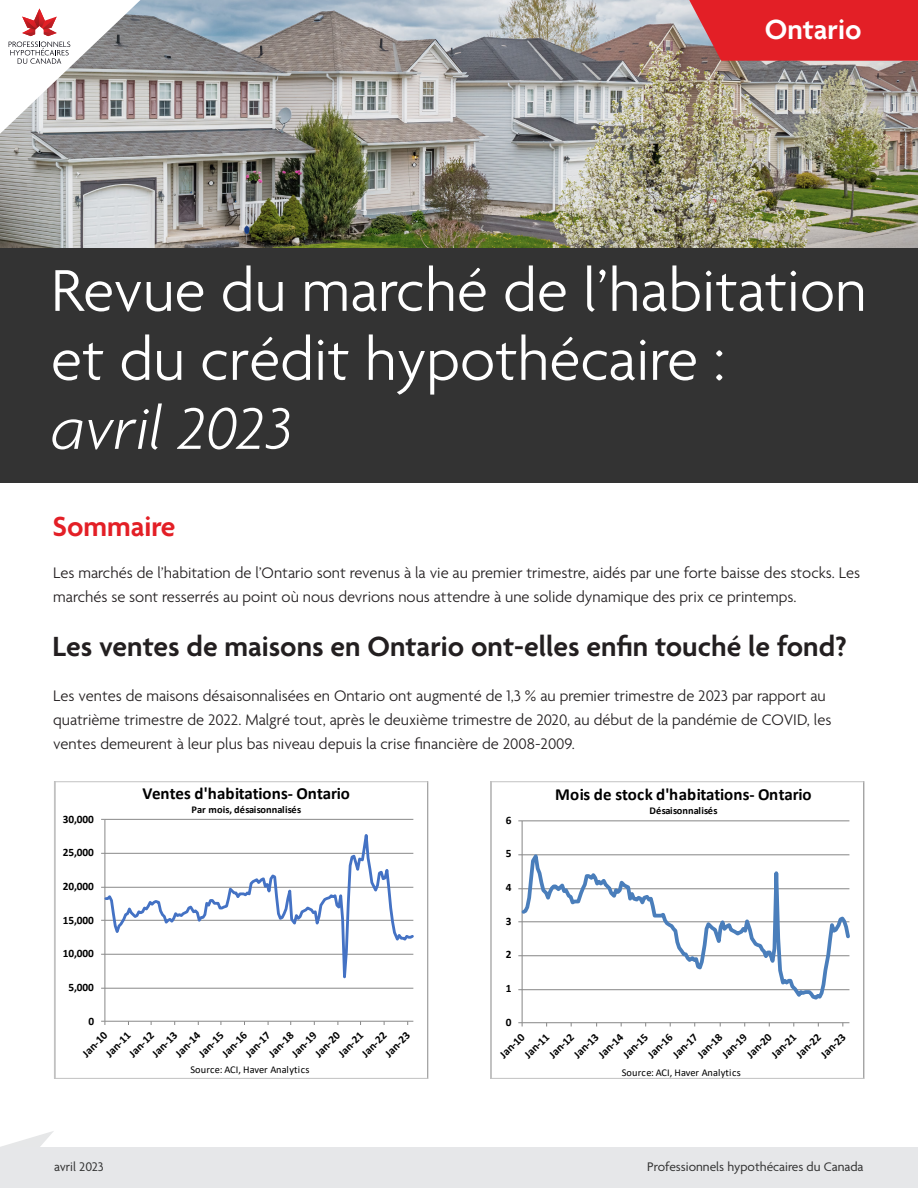
<style>
.page{position:relative;width:918px;height:1188px;background:#fff}
.page>*{position:absolute;margin:0;border:0;box-sizing:border-box;transform-origin:0 0}
.t1{font:300 63.75px/69px "Agenda";color:#fff}
.t2{font:italic 300 63.75px "Agenda";color:#fff}
.t3{font:600 30px "Agenda";color:#231f20}
.t4{font:600 30px "Agenda";color:#e31f26}
.t5{font:600 30px "Agenda";color:#fff}
.t6{font:700 16.95px "Calibri";letter-spacing:-.005em;color:#000}
.t7{font:300 16.5px/24px "Agenda";color:#231f20}
.t8{font:13.5px "Agenda";color:#333}
.t9{font:700 11.25px "Calibri";letter-spacing:-.005em;color:#000}
.t10{font:10.35px "Calibri";letter-spacing:.015em;color:#000}
.t11{font:700 10.35px "Calibri";letter-spacing:.01em;color:#000}
</style>
<div class="page">
<svg style="left:1px;top:1131px;width:53px;height:16px"></svg>
<div style="left:0;top:1147px;width:918px;height:41px;background:#e6e7e9"></div>
<img style="left:0;top:0;width:918px;height:248px">
<svg style="left:689px;top:0;width:229px;height:61px;background:#dd282f"></svg>
<div style="left:0;top:248px;width:918px;height:234px;background:#333"></div>
<svg style="left:0;top:0;width:140px;height:134px"></svg>
<svg style="left:101px;top:818px;width:313px;height:207px"></svg>
<div style="left:54px;top:781px;width:374px;height:298px;border:1px solid #c2c2c2"></div>
<svg style="left:518px;top:820px;width:332px;height:207px"></svg>
<div style="left:490px;top:781px;width:374px;height:298px;border:1px solid #c2c2c2"></div>
<p class="t5" style="left:765px;top:14px;width:98px">Ontario</p>
<p class="t1" style="left:51px;top:260px;width:817px">Revue du marché de l’habitation et du crédit hypothécaire :</p>
<p class="t2" style="left:51px;top:390px;width:243px">avril 2023</p>
<p class="t4" style="left:52px;top:511px;width:125px">Sommaire</p>
<p class="t7" style="left:53px;top:562px;width:809px">Les marchés de l’habitation de l’Ontario sont revenus à la vie au premier trimestre, aidés par une forte baisse des stocks. Les marchés se sont resserrés au point où nous devrions nous attendre à une solide dynamique des prix ce printemps.</p>
<p class="t3" style="left:52px;top:631px;width:796px">Les ventes de maisons en Ontario ont-elles enfin touché le fond?</p>
<p class="t7" style="left:53px;top:685px;width:780px">Les ventes de maisons désaisonnalisées en Ontario ont augmenté de 1,3 % au premier trimestre de 2023 par rapport au quatrième trimestre de 2022. Malgré tout, après le deuxième trimestre de 2020, au début de la pandémie de COVID, les ventes demeurent à leur plus bas niveau depuis la crise financière de 2008-2009.</p>
<p class="t9" style="left:63px;top:811px;width:33px">30,000</p>
<p class="t6" style="left:143px;top:781px;width:209px">Ventes d'habitations- Ontario</p>
<p class="t11" style="left:192px;top:802px;width:111px">Par mois, désaisonnalisés</p>
<p class="t9" style="left:506px;top:812px;width:7px">6</p>
<p class="t6" style="left:555px;top:782px;width:258px">Mois de stock d'habitations- Ontario</p>
<p class="t11" style="left:650px;top:803px;width:70px">Désaisonnalisés</p>
<p class="t9" style="left:63px;top:844px;width:33px">25,000</p>
<p class="t9" style="left:506px;top:845px;width:7px">5</p>
<p class="t9" style="left:63px;top:878px;width:33px">20,000</p>
<p class="t9" style="left:506px;top:879px;width:7px">4</p>
<p class="t9" style="left:63px;top:912px;width:33px">15,000</p>
<p class="t9" style="left:506px;top:913px;width:7px">3</p>
<p class="t9" style="left:63px;top:945px;width:33px">10,000</p>
<p class="t9" style="left:506px;top:946px;width:7px">2</p>
<p class="t9" style="left:69px;top:979px;width:27px">5,000</p>
<p class="t9" style="left:506px;top:980px;width:7px">1</p>
<p class="t9" style="left:89px;top:1013px;width:7px">0</p>
<p class="t9" style="left:506px;top:1014px;width:7px">0</p>
<p class="t9" style="left:79px;top:1049px;width:32px;rotate:-45deg">Jan-10</p>
<p class="t9" style="left:311px;top:1049px;width:32px;rotate:-45deg">Jan-20</p>
<p class="t9" style="left:172px;top:1049px;width:32px;rotate:-45deg">Jan-14</p>
<p class="t9" style="left:218px;top:1049px;width:32px;rotate:-45deg">Jan-16</p>
<p class="t9" style="left:265px;top:1049px;width:32px;rotate:-45deg">Jan-18</p>
<p class="t9" style="left:288px;top:1049px;width:32px;rotate:-45deg">Jan-19</p>
<p class="t9" style="left:125px;top:1049px;width:32px;rotate:-45deg">Jan-12</p>
<p class="t9" style="left:358px;top:1049px;width:32px;rotate:-45deg">Jan-22</p>
<p class="t9" style="left:148px;top:1049px;width:32px;rotate:-45deg">Jan-13</p>
<p class="t9" style="left:381px;top:1049px;width:32px;rotate:-45deg">Jan-23</p>
<p class="t9" style="left:241px;top:1049px;width:32px;rotate:-45deg">Jan-17</p>
<p class="t9" style="left:102px;top:1049px;width:32px;rotate:-45deg">Jan-11</p>
<p class="t9" style="left:335px;top:1049px;width:32px;rotate:-45deg">Jan-21</p>
<p class="t9" style="left:195px;top:1049px;width:32px;rotate:-45deg">Jan-15</p>
<p class="t9" style="left:496px;top:1051px;width:32px;rotate:-45deg">Jan-10</p>
<p class="t9" style="left:521px;top:1051px;width:32px;rotate:-45deg">Jan-11</p>
<p class="t9" style="left:545px;top:1051px;width:32px;rotate:-45deg">Jan-12</p>
<p class="t9" style="left:570px;top:1051px;width:32px;rotate:-45deg">Jan-13</p>
<p class="t9" style="left:595px;top:1051px;width:32px;rotate:-45deg">Jan-14</p>
<p class="t9" style="left:619px;top:1051px;width:32px;rotate:-45deg">Jan-15</p>
<p class="t9" style="left:644px;top:1051px;width:32px;rotate:-45deg">Jan-16</p>
<p class="t9" style="left:669px;top:1051px;width:32px;rotate:-45deg">Jan-17</p>
<p class="t9" style="left:693px;top:1051px;width:32px;rotate:-45deg">Jan-18</p>
<p class="t9" style="left:718px;top:1051px;width:32px;rotate:-45deg">Jan-19</p>
<p class="t9" style="left:743px;top:1051px;width:32px;rotate:-45deg">Jan-20</p>
<p class="t9" style="left:768px;top:1051px;width:32px;rotate:-45deg">Jan-21</p>
<p class="t9" style="left:792px;top:1051px;width:32px;rotate:-45deg">Jan-22</p>
<p class="t9" style="left:817px;top:1051px;width:32px;rotate:-45deg">Jan-23</p>
<p class="t10" style="left:190px;top:1062px;width:121px">Source: ACI, Haver Analytics</p>
<p class="t10" style="left:622px;top:1065px;width:121px">Source: ACI, Haver Analytics</p>
<p class="t8" style="left:54px;top:1159px;width:51px">avril 2023</p>
<p class="t8" style="left:647px;top:1159px;width:218px">Professionnels hypothécaires du Canada</p>
</div>
